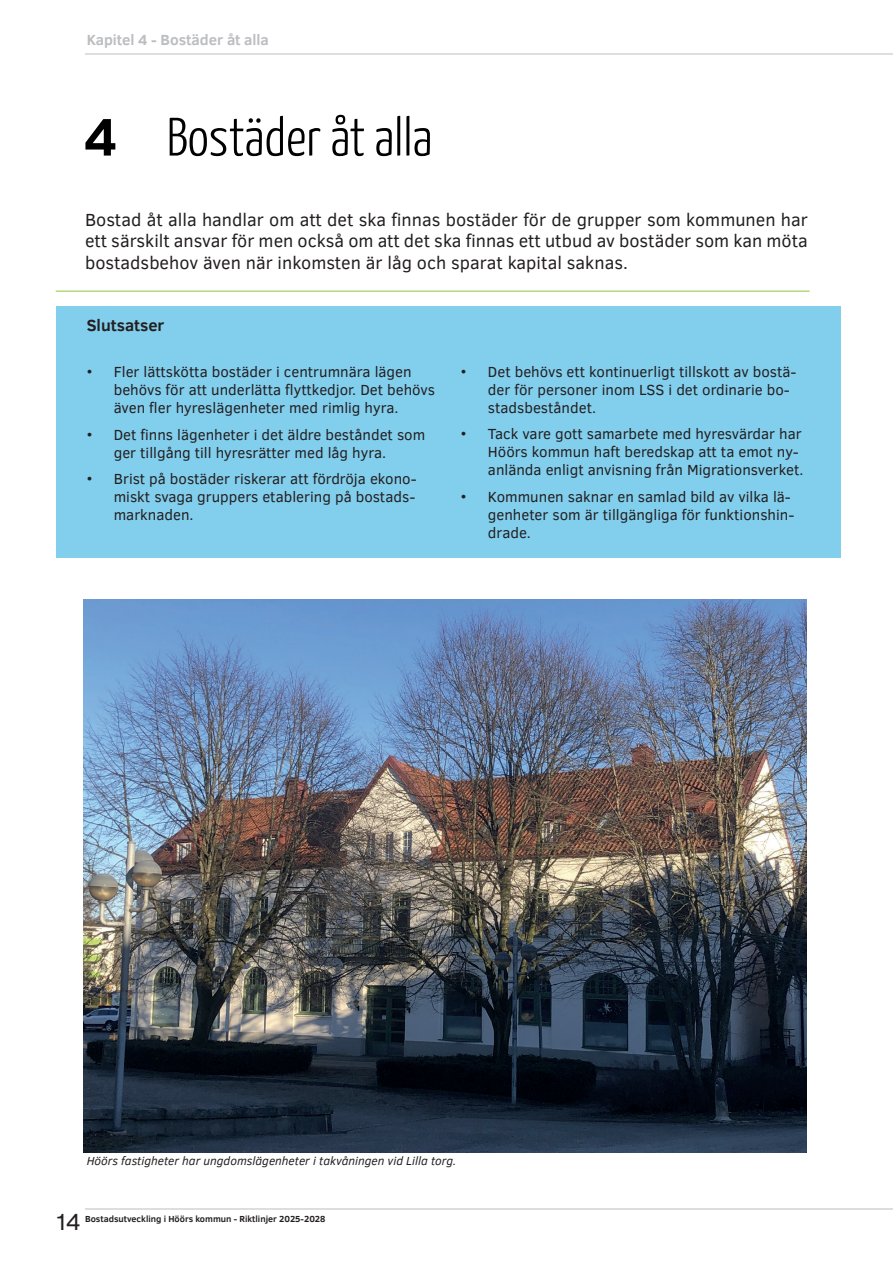
<style>
.page{position:relative;width:893px;height:1263px;background:#fff}
.page>*{position:absolute;margin:0;border:0;box-sizing:border-box;transform-origin:0 0}
.t1{font:300 54px "Yanone Kaffeesatz";color:#000}
.t2{font:24px "Clear Sans";color:#231f20}
.t3{font:18px/21.6px "Clear Sans";color:#231f20;text-align:justify}
.t4{font:700 16.5px "Clear Sans";color:#231f20}
.t5{font:15px/18px "Clear Sans";color:#231f20}
.t6{font:700 15px "Clear Sans";color:#bcbdc0}
.t7{font:italic 12px "Clear Sans";color:#231f20}
.t8{font:700 9px "Clear Sans";color:#231f20}
.s1{font-family:"Clear Sans";font-weight:700}
</style>
<div class="page">
<hr style="left:85px;top:54px;width:808px;height:1px;background:#bcbdc0">
<hr style="left:85px;top:1208px;width:808px;height:1px;background:#bcbdc0">
<hr style="left:56px;top:291px;width:754px;height:1px;background:#8ec741">
<div style="left:56px;top:306px;width:785px;height:251px;background:#82ceed"></div>
<img style="left:84px;top:600px;width:723px;height:552px">
<p class="t6" style="left:87px;top:29px;width:184px">Kapitel 4 - Bostäder åt alla</p>
<h1 class="t1" style="left:84px;top:104px;width:350px"><span class="s1">4</span> Bostäder åt alla</h1>
<p class="t3" style="left:85px;top:208px;width:724px">Bostad åt alla handlar om att det ska finnas bostäder för de grupper som kommunen har ett särskilt ansvar för men också om att det ska finnas ett utbud av bostäder som kan möta bostadsbehov även när inkomsten är låg och sparat kapital saknas.</p>
<p class="t4" style="left:87px;top:313px;width:79px">Slutsatser</p>
<p class="t5" style="left:114px;top:363px;width:323px;text-indent:-27px">• Fler lättskötta bostäder i centrumnära lägen behövs för att underlätta flyttkedjor. Det behövs även fler hyreslägenheter med rimlig hyra.</p>
<p class="t5" style="left:114px;top:426px;width:313px;text-indent:-27px">• Det finns lägenheter i det äldre beståndet som ger tillgång till hyresrätter med låg hyra.</p>
<p class="t5" style="left:114px;top:470px;width:305px;text-align:justify;text-indent:-27px">• Brist på bostäder riskerar att fördröja ekono&shy;miskt svaga gruppers etablering på bostads&shy;marknaden.</p>
<p class="t5" style="left:488px;top:362px;width:310px;text-indent:-27px">• Det behövs ett kontinuerligt tillskott av bostä&shy;der för personer inom LSS i det ordinarie bo&shy;stadsbeståndet.</p>
<p class="t5" style="left:488px;top:425px;width:317px;text-indent:-27px">• Tack vare gott samarbete med hyresvärdar har<br>Höörs kommun haft beredskap att ta emot ny&shy;anlända enligt anvisning från Migrationsverket.</p>
<p class="t5" style="left:488px;top:487px;width:308px;text-indent:-27px">• Kommunen saknar en samlad bild av vilka lä&shy;genheter som är tillgängliga för funktionshin&shy;drade.</p>
<p class="t7" style="left:87px;top:1153px;width:371px">Höörs fastigheter har ungdomslägenheter i takvåningen vid Lilla torg.</p>
<h2 class="t2" style="left:54px;top:1206px;width:28px">14</h2>
<p class="t8" style="left:85px;top:1212px;width:242px">Bostadsutveckling i Höörs kommun - Riktlinjer 2025-2028</p>
</div>
